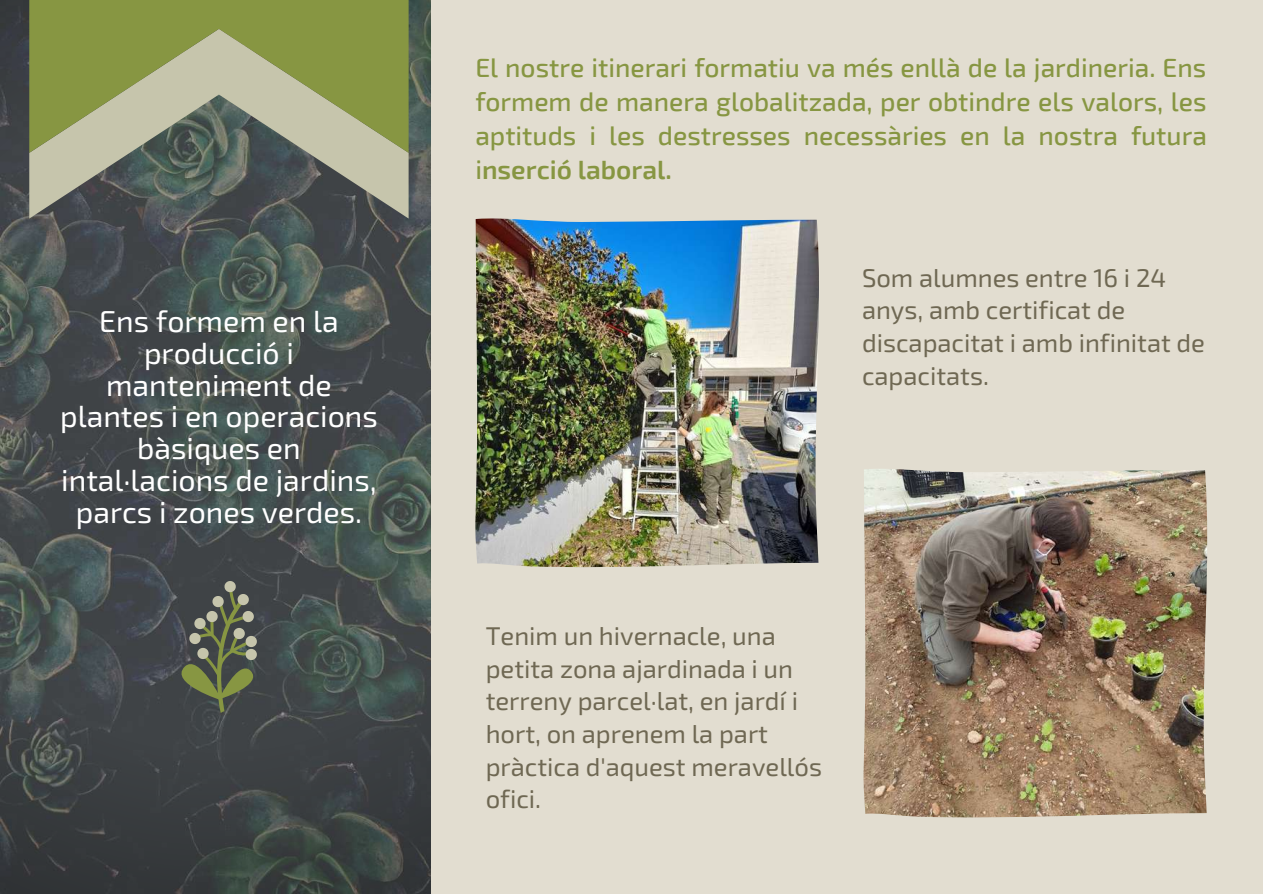
<style>
.page{position:relative;width:1263px;height:894px;background:#fff}
.page>*{position:absolute;margin:0;border:0;box-sizing:border-box;transform-origin:0 0}
.t1{font:30.3px/31.7px "Exo 2";color:#fff;text-align:center}
.t2{font:500 26.4px/34.2px "Exo 2";color:#879642;text-align:justify}
.t3{font:25.65px/32.5px "Exo 2";color:#6f6853}
.s1{font-weight:600}
</style>
<div class="page">
<div style="left:0;top:0;width:1263px;height:893px;background:#e2ddd0"></div>
<svg style="left:0;top:0;width:431px;height:893px;background:#444b4c"></svg>
<svg style="left:29px;top:153px;width:380px;height:65px;background:#6c716a"></svg>
<svg style="left:29px;top:0;width:380px;height:153px;background:#959f65"></svg>
<svg style="left:182px;top:581px;width:75px;height:131px;background:#5e6451"></svg>
<img style="left:863px;top:469px;width:345px;height:348px">
<img style="left:475px;top:218px;width:344px;height:349px">
<p class="t1" style="left:60px;top:304px;width:319px">Ens formem en la producció i manteniment de plantes i en operacions bàsiques en intal·lacions de jardins, parcs i zones verdes.</p>
<p class="t2" style="left:475px;top:49px;width:733px">El nostre itinerari formatiu va més enllà de la jardineria. Ens formem de manera globalitzada, per obtindre els valors, les aptituds i les destresses necessàries en la nostra futura i<span class="s1">nserció laboral.</span></p>
<p class="t3" style="left:862px;top:260px;width:344px">Som alumnes entre 16 i 24 anys, amb certificat de discapacitat i amb infinitat de capacitats.</p>
<p class="t3" style="left:486px;top:618px;width:338px">Tenim un hivernacle, una petita zona ajardinada i un terreny parcel·lat, en jardí i hort, on aprenem la part pràctica d'aquest meravellós ofici.</p>
</div>
